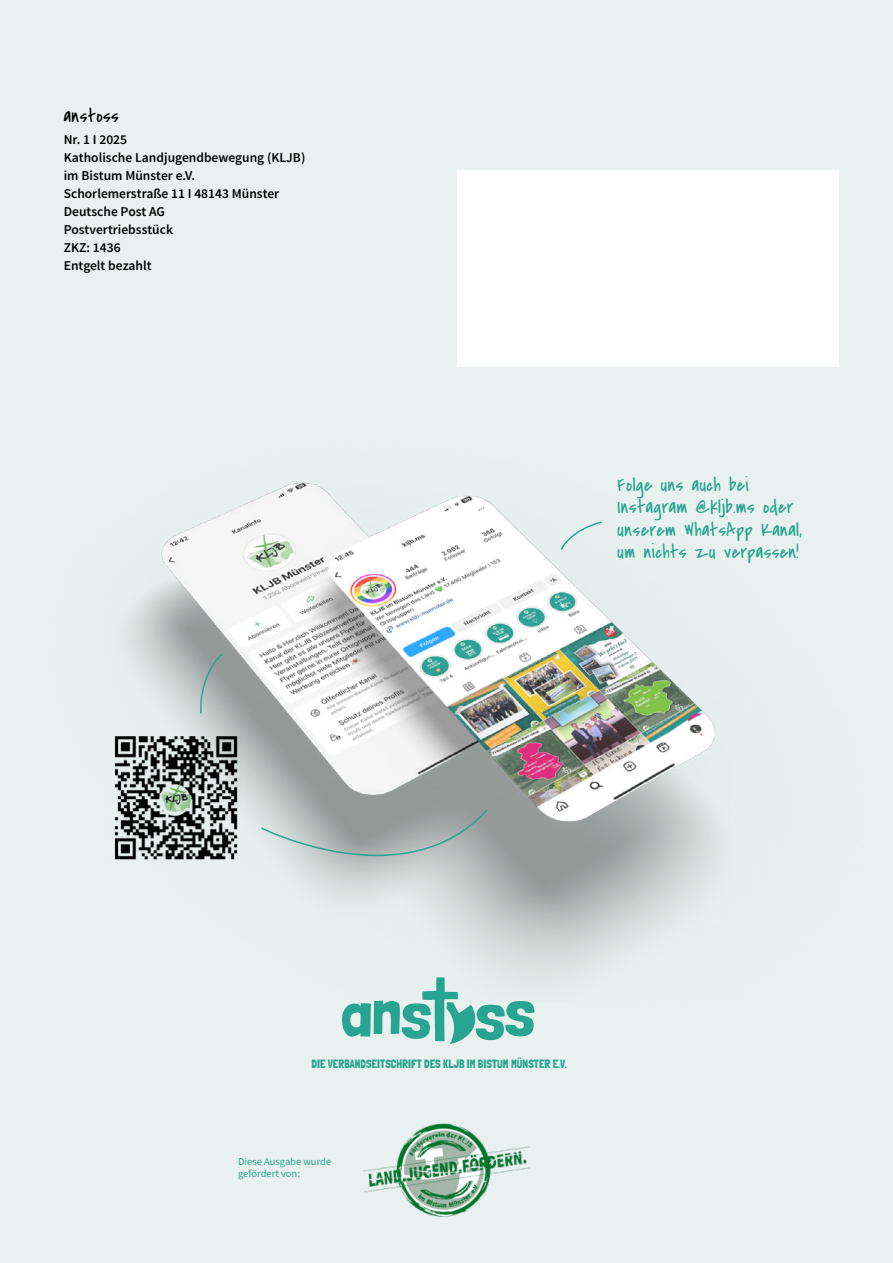
<style>
.page{position:relative;width:893px;height:1263px;background:#e8f1ef}
.page>*{position:absolute;margin:0;border:0;box-sizing:border-box;transform-origin:0 0}
.Zitat{font:19.5px/22.5px "Covered By Your Grace";letter-spacing:.02em;color:#28a492}
.Zitat-2{font:19.5px "Covered By Your Grace";letter-spacing:.02em;color:#000}
.Fließtext{font:600 13.5px/18px "Source Sans Pro";color:#000}
.t1{font:12px "Londrina Solid";color:#28a492;scale:.96 1}
.Fließtext-2{font:10.5px "Source Sans Pro";color:#28a492}
</style>
<div class="page">
<img style="left:127px;top:482px;width:591px;height:493px">
<svg style="left:342px;top:977px;width:193px;height:67px"></svg>
<img style="left:364px;top:1123px;width:165px;height:94px">
<img style="left:114px;top:731px;width:128px;height:133px">
<svg style="left:198px;top:652px;width:26px;height:63px;background:#9fadaa"></svg>
<svg style="left:260px;top:808px;width:229px;height:92px"></svg>
<svg style="left:560px;top:520px;width:43px;height:31px"></svg>
<div style="left:457px;top:170px;width:381px;height:196px;background:#fff"></div>
<p class="Zitat-2" style="left:64px;top:103px;width:57px">anstoss</p>
<p class="Fließtext" style="left:64px;top:131px;width:65px">Nr. 1 I 2025</p>
<p class="Fließtext" style="left:64px;top:149px;width:243px">Katholische Landjugendbewegung (KLJB) im Bistum Münster e.V.</p>
<p class="Fließtext" style="left:64px;top:185px;width:217px">Schorlemerstraße 11 I 48143 Münster</p>
<p class="Fließtext" style="left:64px;top:203px;width:103px">Deutsche Post AG</p>
<p class="Fließtext" style="left:64px;top:221px;width:111px">Postvertriebsstück</p>
<p class="Fließtext" style="left:64px;top:239px;width:58px">ZKZ: 1436</p>
<p class="Fließtext" style="left:64px;top:257px;width:89px">Entgelt bezahlt</p>
<p class="Zitat" style="left:618px;top:474px;width:186px">Folge uns auch bei<br>Instagram @kljb.ms oder unserem WhatsApp Kanal, um nichts zu verpassen!</p>
<p class="t1" style="left:312px;top:1057px;width:267px">DIE VERBANDSEITSCHRIFT DES KLJB IM BISTUM MÜNSTER E.V.</p>
<p class="Fließtext-2" style="left:238px;top:1154px;width:95px">Diese Ausgabe wurde</p>
<p class="Fließtext-2" style="left:238px;top:1166px;width:63px">gefördert von:</p>
</div>
